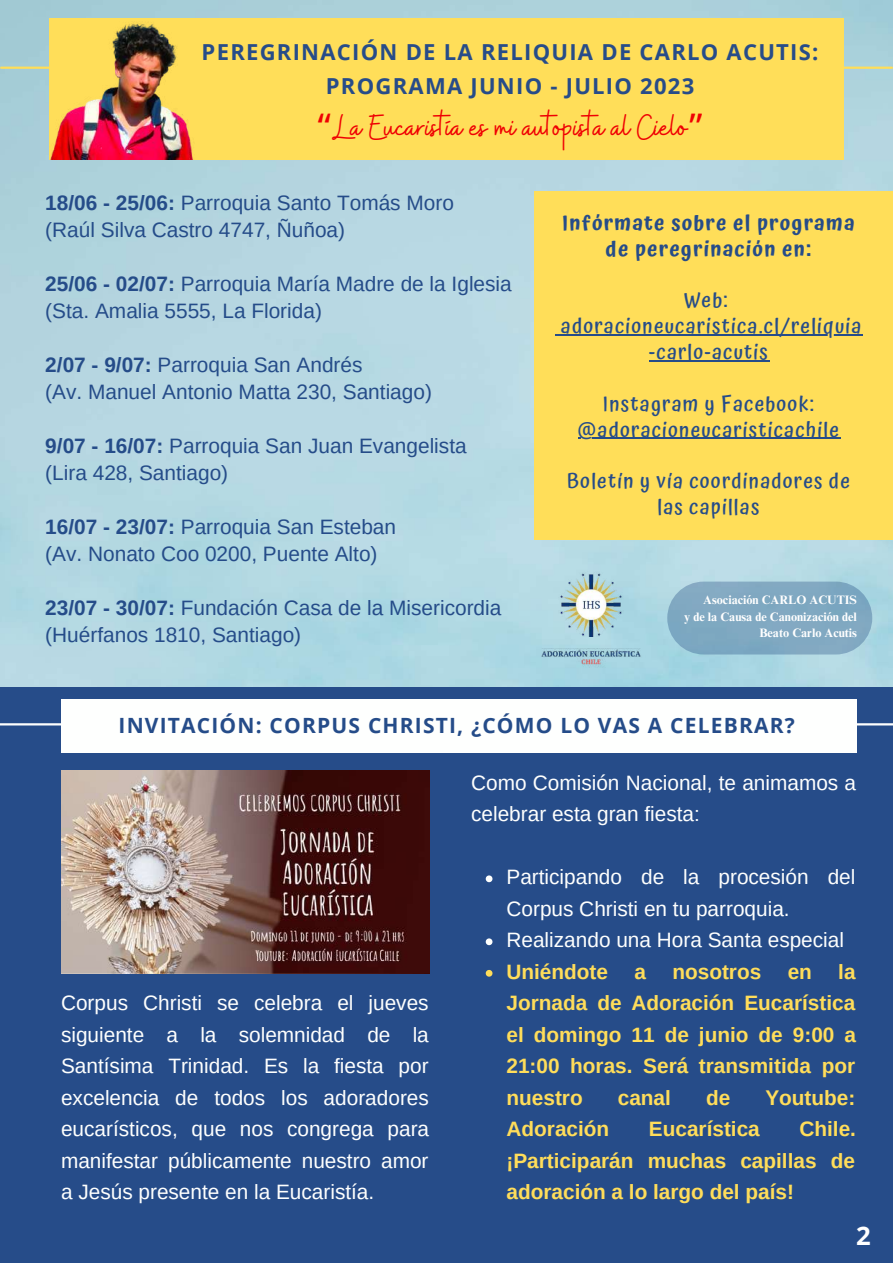
<style>
.page{position:relative;width:893px;height:1264px;background:#fff}
.page>*{position:absolute;margin:0;border:0;box-sizing:border-box;transform-origin:0 0}
.t1{font:36.15px "Buffalo";color:#ef0003}
.t2{font:700 25.65px "Open Sans";color:#fff}
.t3{font:700 22.05px/33.8px "Open Sans";letter-spacing:.055em;color:#274c89;text-align:center}
.t4{font:700 21px "Open Sans";letter-spacing:.055em;color:#254c89}
.t5{font:20.85px/27px "Arimo";color:#254c89}
.t6{font:20.85px/31.5px "Arimo";color:#fefffe}
.t7{font:700 20.85px/31.5px "Arimo";color:#ffdd5a;text-align:justify}
.t8{font:500 20.85px/25.8px "Atma";letter-spacing:.055em;color:#264c89;text-align:center}
.t9{font:600 20.85px/25.8px "Atma";letter-spacing:.055em;color:#264c89;text-align:center}
.t10{font:700 12.3px/16.2px "Times NRMT Pro";color:#fff;text-align:right}
.s1{font-family:"Noto Sans Gurmukhi"}
.s2{font-weight:700}
</style>
<div class="page">
<img style="left:0;top:0;width:892px;height:688px">
<img style="left:556px;top:568px;width:71px;height:68px">
<img style="left:533px;top:648px;width:117px;height:19px">
<div style="left:667px;top:581px;width:205px;height:73px;background:#80a9c2;border-radius:36px"></div>
<hr style="left:1px;top:67px;width:890px;height:2px;background:#ffde59">
<div style="left:49px;top:18px;width:794px;height:142px;background:#ffde59"></div>
<div style="left:0;top:688px;width:892px;height:574px;background:#264c89"></div>
<div style="left:534px;top:191px;width:358px;height:348px;background:#ffde59"></div>
<img style="left:50px;top:23px;width:144px;height:137px">
<img style="left:61px;top:770px;width:369px;height:203px">
<hr style="left:0;top:723px;width:892px;height:2px;background:#fefffe">
<div style="left:61px;top:699px;width:795px;height:53px;background:#fefffe"></div>
<hr style="left:561px;top:334px;width:301px;height:1px;background:#264c89">
<hr style="left:649px;top:360px;width:120px;height:1px;background:#264c89">
<hr style="left:578px;top:438px;width:262px;height:1px;background:#264c89">
<svg style="left:485px;top:875px;width:7px;height:7px"></svg>
<svg style="left:485px;top:938px;width:7px;height:7px"></svg>
<svg style="left:485px;top:970px;width:7px;height:6px"></svg>
<p class="t3" style="left:202px;top:34px;width:618px">PEREGRINACIÓN DE LA RELIQUIA DE CARLO ACUTIS:<br>PROGRAMA JUNIO - JULIO 2023</p>
<h1 class="t1" style="left:315px;top:104px;width:391px"><span class="s1">“</span>La Eucaristía es mi autopista al Cielo<span class="s1">”</span></h1>
<p class="t5" style="left:45px;top:189px;width:410px"><span class="s2">18/06 - 25/06:</span> Parroquia Santo Tomás Moro (Raúl Silva Castro 4747, Ñuñoa)</p>
<p class="t5" style="left:45px;top:270px;width:468px"><span class="s2">25/06 - 02/07:</span> Parroquia María Madre de la Iglesia (Sta. Amalia 5555, La Florida)</p>
<p class="t5" style="left:45px;top:351px;width:388px"><span class="s2">2/07 - 9/07:</span> Parroquia San Andrés<br>(Av. Manuel Antonio Matta 230, Santiago)</p>
<p class="t5" style="left:45px;top:432px;width:423px"><span class="s2">9/07 - 16/07:</span> Parroquia San Juan Evangelista (Lira 428, Santiago)</p>
<p class="t5" style="left:45px;top:513px;width:352px"><span class="s2">16/07 - 23/07:</span> Parroquia San Esteban (Av. Nonato Coo 0200, Puente Alto)</p>
<p class="t5" style="left:45px;top:594px;width:457px"><span class="s2">23/07 - 30/07:</span> Fundación Casa de la Misericordia (Huérfanos 1810, Santiago)</p>
<p class="t9" style="left:562px;top:210px;width:294px">Infórmate sobre el programa de peregrinación en:</p>
<p class="t8" style="left:561px;top:287px;width:302px">Web: adoracioneucaristica.cl/reliquia -carlo-acutis</p>
<p class="t8" style="left:578px;top:390px;width:262px">Instagram y Facebook: @adoracioneucaristicachile</p>
<p class="t8" style="left:566px;top:468px;width:285px">Boletín y vía coordinadores de las capillas</p>
<p class="t10" style="left:684px;top:593px;width:174px">Asociación CARLO ACUTIS<br>y de la Causa de Canonización del<br>Beato Carlo Acutis</p>
<p class="t4" style="left:118px;top:710px;width:677px">INVITACIÓN: CORPUS CHRISTI, ¿CÓMO LO VAS A CELEBRAR?</p>
<p class="t6" style="left:61px;top:987px;width:369px;text-align:justify">Corpus Christi se celebra el jueves siguiente a la solemnidad de la Santísima Trinidad. Es la fiesta por excelencia de todos los adoradores eucarísticos, que nos congrega para manifestar públicamente nuestro amor a Jesús presente en la Eucaristía.</p>
<p class="t6" style="left:471px;top:767px;width:386px">Como Comisión Nacional, te animamos a celebrar esta gran fiesta:</p>
<p class="t6" style="left:506px;top:861px;width:350px">Participando de la procesión del<br>Corpus Christi en tu parroquia.<br>Realizando una Hora Santa especial</p>
<p class="t7" style="left:506px;top:955px;width:103px">Uniéndote</p>
<p class="t7" style="left:634px;top:955px;width:13px">a</p>
<p class="t7" style="left:672px;top:955px;width:90px">nosotros</p>
<p class="t7" style="left:787px;top:955px;width:26px">en</p>
<p class="t7" style="left:506px;top:955px;width:351px;text-indent:332px">la Jornada de Adoración Eucarística el domingo 11 de junio de 9:00 a 21:00 horas. Será transmitida por nuestro</p>
<p class="t7" style="left:617px;top:1081px;width:55px">canal</p>
<p class="t7" style="left:706px;top:1081px;width:26px">de</p>
<p class="t7" style="left:765px;top:1081px;width:92px">Youtube:</p>
<p class="t7" style="left:506px;top:1113px;width:104px">Adoración</p>
<p class="t7" style="left:649px;top:1113px;width:112px">Eucarística</p>
<p class="t7" style="left:506px;top:1113px;width:351px;text-indent:293px">Chile. ¡Participarán muchas capillas de adoración a lo largo del país!</p>
<p class="t2" style="left:856px;top:1217px;width:16px">2</p>
</div>
